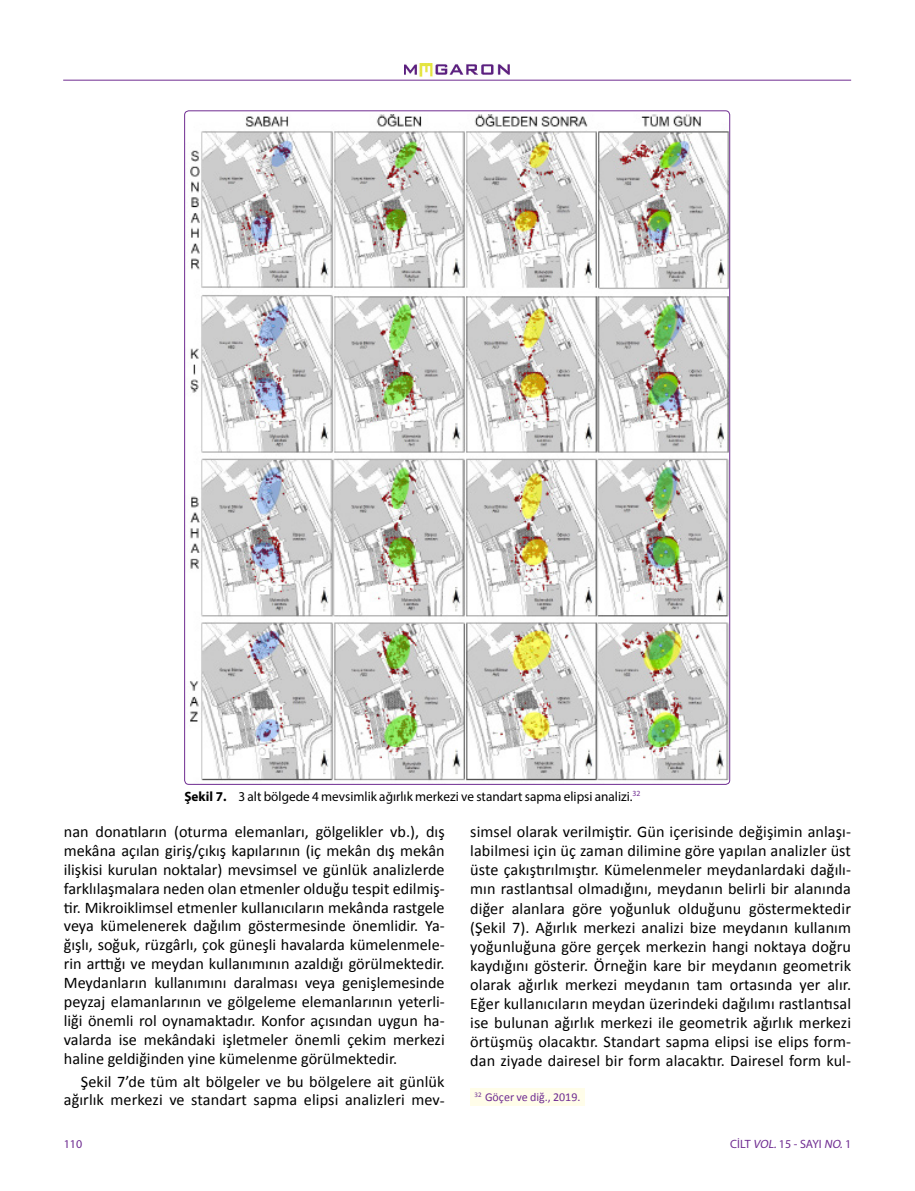
<style>
.page{position:relative;width:915px;height:1191px;background:#fff}
.page>*{position:absolute;margin:0;border:0;box-sizing:border-box;transform-origin:0 0}
.t1{font:16.2px/18.9px "Calibri";letter-spacing:.005em;color:#000;text-align:justify}
.t2{font:13.5px "Myriad Pro";color:#000}
.t3{font:12px "Myriad Pro";color:#6f2c91}
.t4{font:12px "Calibri";color:#6f2c91}
.s1{font-weight:700}
.s2{font-style:italic}
</style>
<div class="page">
<img style="left:404px;top:64px;width:105px;height:16px">
<hr style="left:63px;top:80px;width:787px;height:1px;background:#6f2c91">
<img style="left:184px;top:114px;width:545px;height:670px">
<div style="left:470px;top:1088px;width:114px;height:17px;background:#fffde9"></div>
<p class="t2" style="left:184px;top:788px;width:457px"><span class="s1">Şekil 7.</span> 3 alt bölgede 4 mevsimlik ağırlık merkezi ve standart sapma elipsi analizi.<sup>32</sup></p>
<p class="t1" style="left:64px;top:822px;width:382px">nan donatıların (oturma elemanları, gölgelikler vb.), dış mekâna açılan giriş/çıkış kapılarının (iç mekân dış mekân ilişkisi kurulan noktalar) mevsimsel ve günlük analizlerde farklılaşmalara neden olan etmenler olduğu tespit edilmiş&shy;tir. Mikroiklimsel etmenler kullanıcıların mekânda rastgele veya kümelenerek dağılım göstermesinde önemlidir. Ya&shy;ğışlı, soğuk, rüzgârlı, çok güneşli havalarda kümelenmele&shy;rin arttığı ve meydan kullanımının azaldığı görülmektedir.<br>Meydanların kullanımını daralması veya genişlemesinde peyzaj elamanlarının ve gölgeleme elemanlarının yeterli&shy;liği önemli rol oynamaktadır. Konfor açısından uygun ha&shy;valarda ise mekândaki işletmeler önemli çekim merkezi haline geldiğinden yine kümelenme görülmektedir.</p>
<p class="t1" style="left:64px;top:1071px;width:382px;text-align:right">Şekil 7’de tüm alt bölgeler ve bu bölgelere ait günlük ağırlık merkezi ve standart sapma elipsi analizleri mev-</p>
<p class="t1" style="left:470px;top:822px;width:382px">simsel olarak verilmiştir. Gün içerisinde değişimin anlaşı&shy;labilmesi için üç zaman dilimine göre yapılan analizler üst üste çakıştırılmıştır. Kümelenmeler meydanlardaki dağılı&shy;mın rastlantısal olmadığını, meydanın belirli bir alanında diğer alanlara göre yoğunluk olduğunu göstermektedir (Şekil 7). Ağırlık merkezi analizi bize meydanın kullanım yoğunluğuna göre gerçek merkezin hangi noktaya doğru kaydığını gösterir. Örneğin kare bir meydanın geometrik olarak ağırlık merkezi meydanın tam ortasında yer alır.<br>Eğer kullanıcıların meydan üzerindeki dağılımı rastlantısal ise bulunan ağırlık merkezi ile geometrik ağırlık merkezi örtüşmüş olacaktır. Standart sapma elipsi ise elips form&shy;dan ziyade dairesel bir form alacaktır. Dairesel form kul-</p>
<p class="t4" style="left:474px;top:1089px;width:107px"><sup>32</sup> Göçer ve diğ., 2019.</p>
<p class="t3" style="left:64px;top:1137px;width:20px">110</p>
<p class="t3" style="left:730px;top:1137px;width:122px">CİLT <span class="s2">VOL.</span>15 - SAYI <span class="s2">NO.</span>1</p>
</div>
